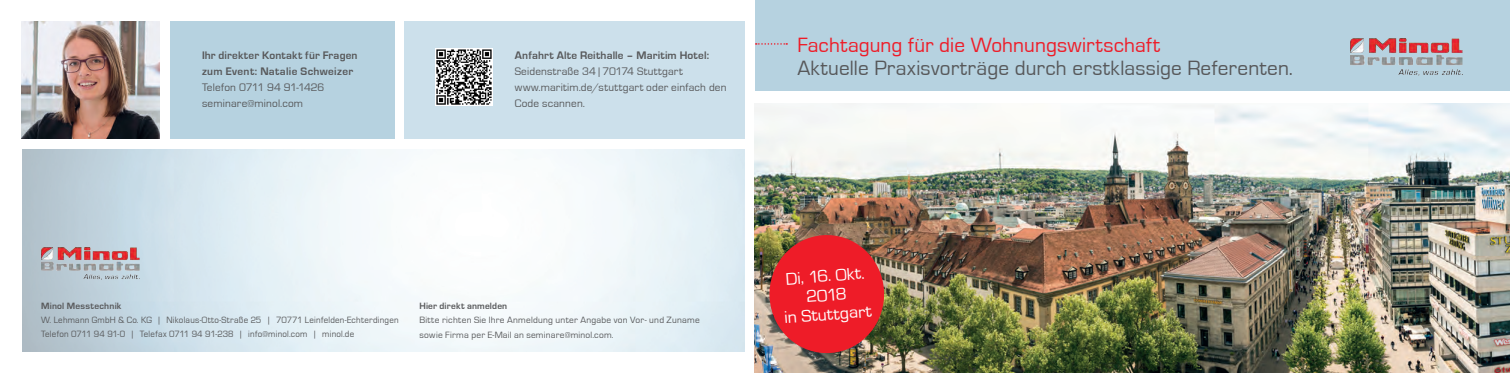
<style>
.page{position:relative;width:1510px;height:373px;background:#fff}
.page>*{position:absolute;margin:0;border:0;box-sizing:border-box;transform-origin:0 0}
.Headline{font:21.25px "Eurostile";letter-spacing:.01em;color:#57585a}
.Headline-2{font:21.25px "Eurostile";letter-spacing:.005em;color:#ee1c28}
.Störer{font:17.5px "Eurostile";color:#fff}
.Copy{font:11.25px/16px "Eurostile";letter-spacing:.015em;color:#57585a}
.Copy-2{font:700 11.25px/16px "Eurostile";letter-spacing:.025em;color:#57585a}
.Copy-3{font:11.25px "Eurostile";letter-spacing:-.015em;color:#57585a}
.Adresse{font:9.38px/13.8px "Eurostile";letter-spacing:.025em;color:#57585a;scale:.95 1}
.Adresse-2{font:9.38px/13.8px "Eurostile";letter-spacing:.025em;color:#57585a}
.s1{font-weight:700}
</style>
<div class="page">
<div style="left:755px;top:0;width:754px;height:90px;background:#b6d2e0"></div>
<svg style="left:755px;top:43px;width:32px;height:2px"></svg>
<div style="left:170px;top:21px;width:224px;height:117px;background:#b6d2e0"></div>
<div style="left:404px;top:21px;width:340px;height:117px;background:#cce0eb"></div>
<img style="left:22px;top:149px;width:722px;height:202px">
<img style="left:755px;top:103px;width:754px;height:269px">
<img style="left:767px;top:232px;width:119px;height:122px">
<img style="left:1350px;top:39px;width:112px;height:36px">
<img style="left:21px;top:21px;width:138px;height:117px">
<img style="left:42px;top:247px;width:98px;height:32px">
<img style="left:435px;top:49px;width:57px;height:56px">
<p class="Copy-2" style="left:202px;top:47px;width:157px">Ihr direkter Kontakt für Fragen zum Event: Natalie Schweizer</p>
<p class="Copy-3" style="left:202px;top:81px;width:124px">Telefon 0711 94 91-1426</p>
<p class="Copy" style="left:202px;top:95px;width:103px">seminare@minol.com</p>
<p class="Copy-2" style="left:515px;top:47px;width:196px">Anfahrt Alte Reithalle – Maritim Hotel:</p>
<p class="Copy" style="left:515px;top:63px;width:169px">Seidenstraße 34 | 70174 Stuttgart</p>
<p class="Copy" style="left:515px;top:79px;width:213px">www.maritim.de/stuttgart oder einfach den<br>Code scannen.</p>
<p class="Headline-2" style="left:797px;top:34px;width:364px">Fachtagung für die Wohnungswirtschaft</p>
<p class="Headline" style="left:797px;top:56px;width:497px">Aktuelle Praxisvorträge durch erstklassige Referenten.</p>
<p class="Adresse" style="left:41px;top:299px;width:378px"><span class="s1">Minol Messtechnik<br></span>W. Lehmann GmbH &amp; Co. KG | Nikolaus-Otto-Straße 25 | 70771 Leinfelden-Echterdingen<br>Telefon 0711 94 91-0 | Telefax 0711 94 91-238 | info@minol.com | minol.de</p>
<p class="Adresse-2" style="left:419px;top:299px;width:282px"><span class="s1">Hier direkt anmelden<br></span>Bitte richten Sie Ihre Anmeldung unter Angabe von Vor- und Zuname</p>
<p class="Adresse-2" style="left:419px;top:327px;width:196px">sowie Firma per E-Mail an seminare@minol.com.</p>
<p class="Störer" style="left:785px;top:269px;width:81px;rotate:-4deg">Di, 16. Okt.</p>
<p class="Störer" style="left:805px;top:286px;width:42px;rotate:-4deg">2018</p>
<p class="Störer" style="left:783px;top:307px;width:89px;rotate:-4deg">in Stuttgart</p>
</div>
